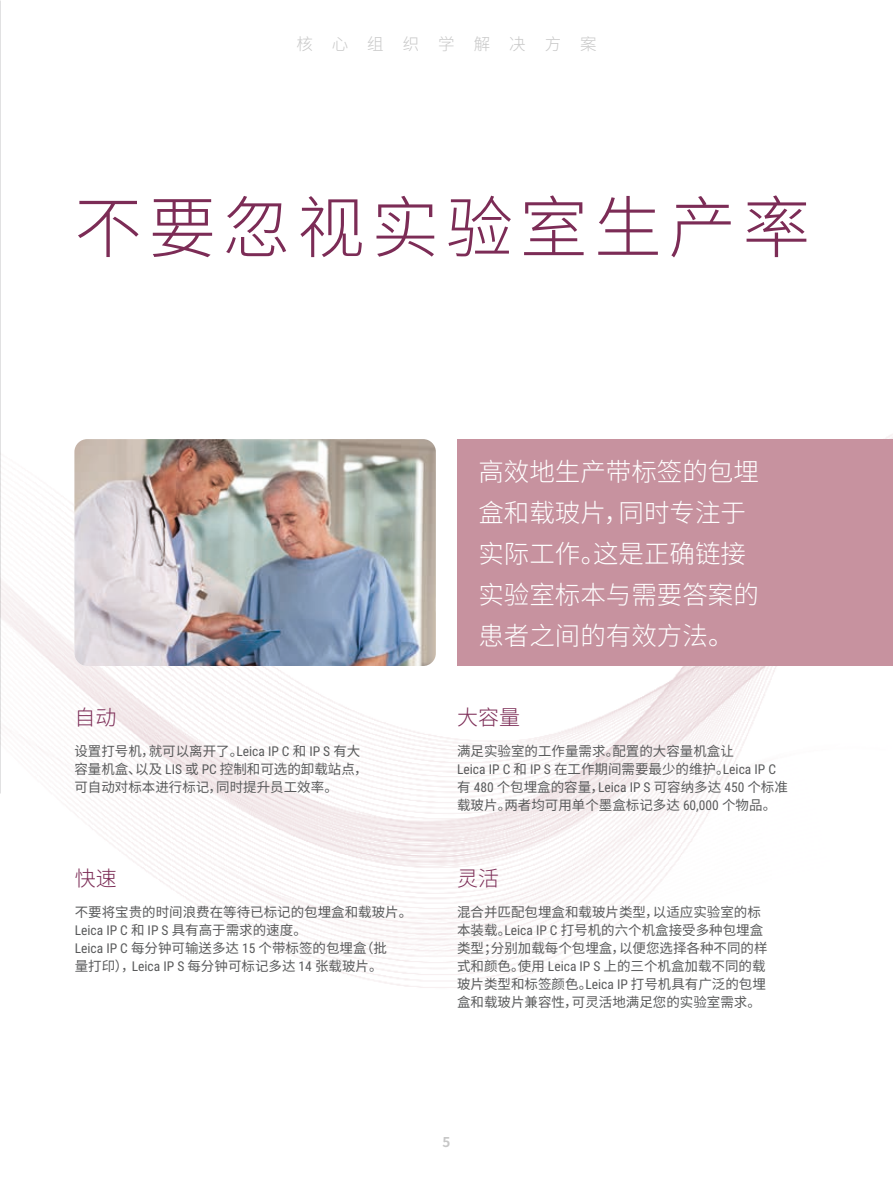
<style>
.page{position:relative;width:893px;height:1191px;background:#fff}
.page>*{position:absolute;margin:0;border:0;box-sizing:border-box;transform-origin:0 0}
.t1{font:300 67.5px "Noto Sans CJ Ksc";letter-spacing:.1em;color:#7c2c56}
.t2{font:300 25.5px/41px "Noto Sans CJ Ksc";color:#fff}
.t3{font:300 21px "Noto Sans CJ Ksc";color:#7c2c56}
.t4{font:300 16.5px "Noto Sans CJ Ksc";letter-spacing:1.15em;color:#c7c7c7}
.t5{font:13.5px/18px "Noto Sans CJ Ksc";color:#595a5b}
.t6{font:13.5px "Roboto Condensed";color:#595a5b}
.t7{font:700 13.5px "Noto Sans CJ Ksc";color:#c7c7c7}
.s1{font-family:"Roboto Condensed"}
.s2{font-family:"Noto Sans CJ Ksc"}
</style>
<div class="page">
<img style="left:0;top:0;width:1px;height:794px">
<img style="left:0;top:99px;width:893px;height:889px">
<img style="left:74px;top:439px;width:362px;height:227px">
<div style="left:457px;top:439px;width:436px;height:227px;background:#c7929f"></div>
<p class="t4" style="left:296px;top:35px;width:302px">核心组织学解决方案</p>
<h1 class="t1" style="left:74px;top:189px;width:737px">不要忽视实验室生产率</h1>
<h3 class="t3" style="left:74px;top:705px;width:43px">自动</h3>
<p class="t5" style="left:74px;top:742px;width:295px">设置打号机，就可以离开了。<span class="s1">Leica IP C</span> 和 <span class="s1">IP S</span> 有大容量机盒、以及 <span class="s1">LIS</span> 或 <span class="s1">PC</span> 控制和可选的卸载站点，可自动对标本进行标记，同时提升员工效率。</p>
<h3 class="t3" style="left:75px;top:866px;width:44px">快速</h3>
<p class="t5" style="left:75px;top:903px;width:339px">不要将宝贵的时间浪费在等待已标记的包埋盒和载玻片。</p>
<p class="t6" style="left:75px;top:920px;width:234px">Leica IP C <span class="s2">和</span> IP S <span class="s2">具有高于需求的速度。</span></p>
<p class="t5" style="left:75px;top:939px;width:314px"><span class="s1">Leica IP C</span> 每分钟可输送多达 <span class="s1">15</span> 个带标签的包埋盒（批量打印），<span class="s1">Leica IP S</span> 每分钟可标记多达 <span class="s1">14</span> 张载玻片。</p>
<h2 class="t2" style="left:478px;top:451px;width:282px">高效地生产带标签的包埋盒和载玻片，同时专注于实际工作。这是正确链接实验室标本与需要答案的患者之间的有效方法。</h2>
<h3 class="t3" style="left:457px;top:705px;width:64px">大容量</h3>
<p class="t5" style="left:457px;top:742px;width:278px">满足实验室的工作量需求。配置的大容量机盒让</p>
<p class="t6" style="left:457px;top:759px;width:320px">Leica IP C <span class="s2">和</span> IP S <span class="s2">在工作期间需要最少的维护。</span>Leica IP C</p>
<p class="t5" style="left:457px;top:778px;width:332px">有 <span class="s1">480</span> 个包埋盒的容量，<span class="s1">Leica IP S</span> 可容纳多达 <span class="s1">450</span> 个标准载玻片。两者均可用单个墨盒标记多达 <span class="s1">60,000</span> 个物品。</p>
<h3 class="t3" style="left:457px;top:866px;width:43px">灵活</h3>
<p class="t5" style="left:457px;top:903px;width:312px">混合并匹配包埋盒和载玻片类型，以适应实验室的标本装载。<span class="s1">Leica IP C</span> 打号机的六个机盒接受多种包埋盒类型；分别加载每个包埋盒，以便您选择各种不同的样式和颜色。使用 <span class="s1">Leica IP S</span> 上的三个机盒加载不同的载玻片类型和标签颜色。<span class="s1">Leica IP</span> 打号机具有广泛的包埋盒和载玻片兼容性，可灵活地满足您的实验室需求。</p>
<p class="t7" style="left:442px;top:1134px;width:9px">5</p>
</div>
